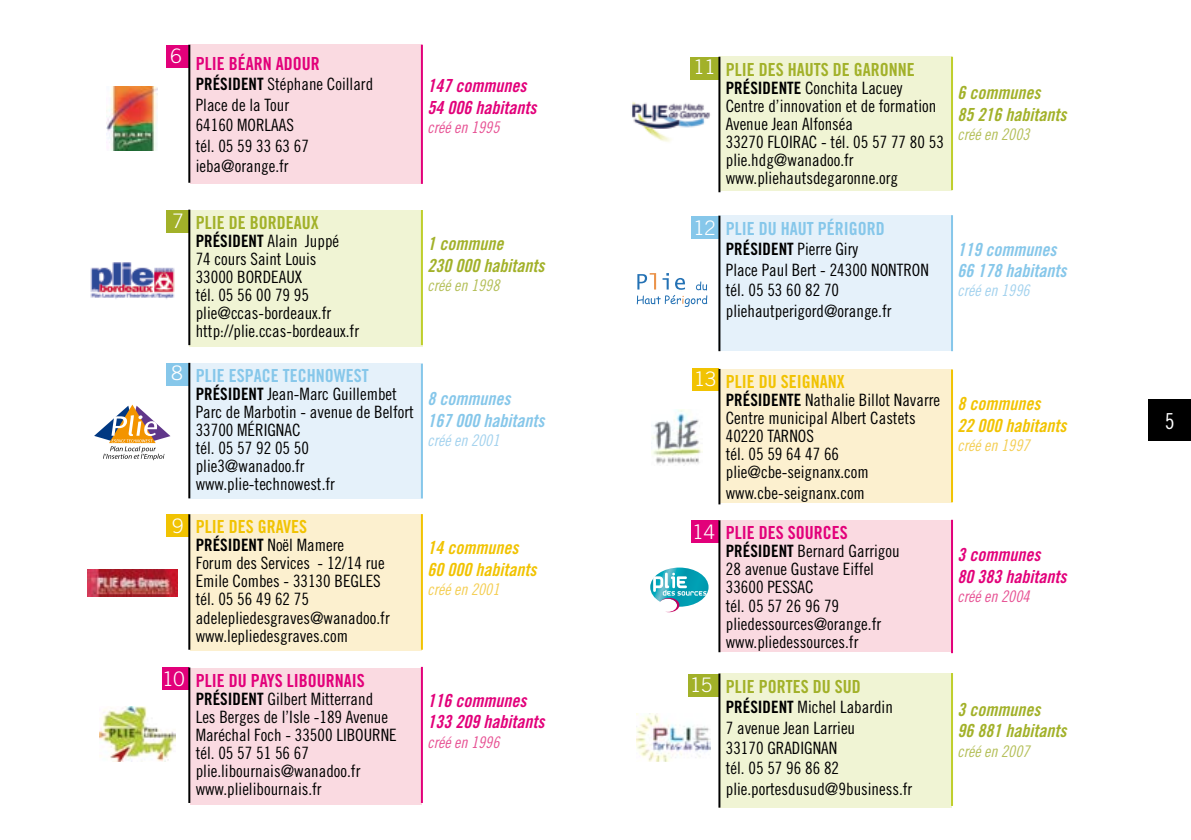
<style>
.page{position:relative;width:1191px;height:840px;background:#fff}
.page>*{position:absolute;margin:0;border:0;box-sizing:border-box;transform-origin:0 0}
.t1{font:22px "Trade Gothic Cond Eighteen";color:#fff}
.t2{font:300 20px "Trade Gothic";color:#fff}
.t3{font:18px/21.6px "Trade Gothic Bold Cond Twenty Obl";color:#e2007a}
.t4{font:18px/21.6px "Trade Gothic Bold Cond Twenty Obl";color:#a2b129}
.t5{font:18px "Trade Gothic Bold Cond Twenty";color:#a2b129}
.t6{font:18px/21.6px "Trade Gothic Bold Cond Twenty Obl";color:#86c7ea}
.t7{font:18px "Trade Gothic Bold Cond Twenty";color:#e2007a}
.t8{font:18px/21.6px "Trade Gothic Bold Cond Twenty Obl";color:#f1c302}
.t9{font:18px "Trade Gothic Bold Cond Twenty";color:#86c7ea}
.t10{font:18px "Trade Gothic Bold Cond Twenty";color:#f1c302}
.t11{font:17px/18px "Trade Gothic Cond Eighteen";color:#000}
.t12{font:16px "Trade Gothic Cond Eighteen Obl";color:#e75294}
.t13{font:16px "Trade Gothic Cond Eighteen Obl";color:#b4bf58}
.t14{font:16px "Trade Gothic Cond Eighteen Obl";color:#a3d2ee}
.t15{font:16px "Trade Gothic Cond Eighteen Obl";color:#f4ce53}
.s1{font-family:"Trade Gothic Bold Cond Twenty"}
</style>
<div class="page">
<div style="left:189px;top:363px;width:233px;height:135px;background:#e5f1fa"></div>
<div style="left:190px;top:210px;width:233px;height:136px;background:#f0f4d4"></div>
<div style="left:719px;top:57px;width:232px;height:134px;background:#f0f4d4"></div>
<div style="left:718px;top:215px;width:233px;height:135px;background:#e5f1fa"></div>
<div style="left:719px;top:369px;width:232px;height:134px;background:#fcf0cf"></div>
<div style="left:720px;top:520px;width:231px;height:131px;background:#fadae1"></div>
<div style="left:719px;top:673px;width:232px;height:134px;background:#f0f4d4"></div>
<div style="left:190px;top:45px;width:231px;height:139px;background:#fadae1"></div>
<div style="left:190px;top:514px;width:231px;height:137px;background:#fcf0cf"></div>
<div style="left:190px;top:667px;width:231px;height:137px;background:#fadae1"></div>
<img style="left:106px;top:86px;width:51px;height:64px">
<svg style="left:650px;top:567px;width:58px;height:45px"></svg>
<svg style="left:94px;top:404px;width:77px;height:56px"></svg>
<img style="left:636px;top:713px;width:74px;height:48px">
<div style="left:166px;top:45px;width:22px;height:23px;background:#e2007a"></div>
<div style="left:690px;top:57px;width:29px;height:23px;background:#a2b129"></div>
<div style="left:166px;top:210px;width:22px;height:22px;background:#a2b129"></div>
<div style="left:691px;top:216px;width:28px;height:22px;background:#86c7ea"></div>
<div style="left:166px;top:362px;width:22px;height:23px;background:#86c7ea"></div>
<div style="left:692px;top:368px;width:27px;height:23px;background:#f1c302"></div>
<div style="left:166px;top:514px;width:22px;height:23px;background:#f1c302"></div>
<div style="left:691px;top:520px;width:28px;height:23px;background:#e2007a"></div>
<div style="left:162px;top:667px;width:26px;height:22px;background:#e2007a"></div>
<div style="left:688px;top:673px;width:31px;height:23px;background:#a2b129"></div>
<hr style="left:188px;top:45px;width:2px;height:138px;background:#000">
<hr style="left:421px;top:45px;width:2px;height:139px;background:#e2007a">
<hr style="left:718px;top:57px;width:2px;height:135px;background:#000">
<hr style="left:951px;top:57px;width:2px;height:133px;background:#bfcf2c">
<hr style="left:188px;top:209px;width:2px;height:136px;background:#000">
<hr style="left:421px;top:210px;width:2px;height:135px;background:#bfcf2c">
<hr style="left:718px;top:215px;width:2px;height:136px;background:#000">
<hr style="left:951px;top:215px;width:2px;height:136px;background:#86c7ea">
<hr style="left:188px;top:362px;width:2px;height:136px;background:#000">
<hr style="left:421px;top:363px;width:2px;height:135px;background:#86c7ea">
<hr style="left:718px;top:369px;width:2px;height:135px;background:#000">
<hr style="left:951px;top:369px;width:2px;height:133px;background:#f1c302">
<hr style="left:188px;top:514px;width:2px;height:135px;background:#000">
<hr style="left:421px;top:514px;width:2px;height:135px;background:#f1c302">
<hr style="left:718px;top:520px;width:2px;height:131px;background:#000">
<hr style="left:951px;top:519px;width:2px;height:133px;background:#e2007a">
<hr style="left:188px;top:667px;width:2px;height:135px;background:#000">
<hr style="left:421px;top:666px;width:2px;height:136px;background:#e2007a">
<hr style="left:718px;top:673px;width:2px;height:134px;background:#000">
<hr style="left:951px;top:672px;width:2px;height:133px;background:#bfcf2c">
<img style="left:100px;top:706px;width:76px;height:55px">
<img style="left:87px;top:569px;width:91px;height:27px">
<img style="left:632px;top:102px;width:78px;height:40px">
<img style="left:651px;top:409px;width:52px;height:55px">
<img style="left:90px;top:262px;width:85px;height:37px">
<svg style="left:637px;top:273px;width:70px;height:34px"></svg>
<div style="left:1148px;top:399px;width:43px;height:41px;background:#000"></div>
<p class="t2" style="left:170px;top:44px;width:13px">6</p>
<p class="t7" style="left:196px;top:52px;width:51px">PLIE BÉARN</p>
<p class="t7" style="left:276px;top:52px;width:44px">ADOUR</p>
<p class="t11" style="left:196px;top:74px;width:179px;line-height:20.4px"><span class="s1">PRÉSIDENT</span> Stéphane Coillard<br>Place de la Tour<br>64160 MORLAAS<br>tél. 05 59 33 63 67 ieba@orange.fr</p>
<p class="t3" style="left:427px;top:75px;width:110px">147 communes<br>54 006 habitants</p>
<p class="t12" style="left:427px;top:118px;width:73px">créé en 1995</p>
<p class="t2" style="left:693px;top:55px;width:24px">11</p>
<p class="t2" style="left:173px;top:209px;width:13px">7</p>
<p class="t2" style="left:693px;top:215px;width:24px">12</p>
<p class="t5" style="left:196px;top:211px;width:124px">PLIE DE BORDEAUX</p>
<p class="t11" style="left:196px;top:231px;width:165px"><span class="s1">PRÉSIDENT</span> Alain Juppé<br>74 cours Saint Louis<br>33000 BORDEAUX<br>tél. 05 56 00 79 95 plie@ccas-bordeaux.fr http://plie.ccas-bordeaux.fr</p>
<p class="t4" style="left:427px;top:233px;width:118px">1 commune<br>230 000 habitants</p>
<p class="t13" style="left:427px;top:276px;width:73px">créé en 1998</p>
<p class="t2" style="left:171px;top:361px;width:13px">8</p>
<p class="t2" style="left:694px;top:366px;width:24px">13</p>
<p class="t9" style="left:196px;top:364px;width:113px">PLIE ESPAC E TECHNOW</p>
<p class="t9" style="left:346px;top:364px;width:17px">EST</p>
<p class="t11" style="left:196px;top:384px;width:220px"><span class="s1">PRÉSIDENT</span> Jean-Marc Guillembet<br>Parc de Marbotin - avenue de Belfort<br>33700 Mérignac<br>tél. 05 57 92 05 50 plie3@wanadoo.fr www.plie-technowest.fr</p>
<p class="t6" style="left:427px;top:387px;width:118px">8 communes<br>167 000 habitants</p>
<p class="t14" style="left:427px;top:430px;width:73px">créé en 2001</p>
<p class="t2" style="left:173px;top:514px;width:13px">9</p>
<p class="t2" style="left:692px;top:520px;width:24px">14</p>
<p class="t10" style="left:196px;top:515px;width:71px">PLIE DES GRAV</p>
<p class="t10" style="left:291px;top:515px;width:16px">ES</p>
<p class="t11" style="left:196px;top:536px;width:195px"><span class="s1">PRÉSIDENT</span> Noël Mamere<br>Forum des Services - 12/14 rue<br>Emile Combes - 33130 BEGLES tél. 05 56 49 62 75 adelepliedesgraves@wanadoo.fr www.lepliedesgraves.com</p>
<p class="t8" style="left:427px;top:536px;width:110px">14 communes<br>60 000 habitants</p>
<p class="t15" style="left:427px;top:579px;width:73px">créé en 2001</p>
<p class="t2" style="left:162px;top:666px;width:24px">10</p>
<p class="t2" style="left:690px;top:673px;width:24px">15</p>
<p class="t7" style="left:196px;top:669px;width:169px">PLIE DU PAYS LIBOURNAIS</p>
<p class="t11" style="left:196px;top:689px;width:203px"><span class="s1">PRÉSIDENT</span> Gilbert Mitterrand<br>Les Berges de l’Isle -189 Avenue<br>Maréchal Foch - 33500 LIBOURNE tél. 05 57 51 56 67 plie.libournais@wanadoo.fr www.plielibournais.fr</p>
<p class="t3" style="left:427px;top:689px;width:118px">116 communes<br>133 209 habitants</p>
<p class="t12" style="left:427px;top:731px;width:73px">créé en 1996</p>
<p class="t5" style="left:726px;top:58px;width:138px">PLIE DES HAUTS DE GARONN</p>
<p class="t5" style="left:906px;top:58px;width:9px">E</p>
<p class="t11" style="left:726px;top:79px;width:220px"><span class="s1">PRÉSIDENTE</span> Conchita Lacuey<br>Centre d’innovation et de formation<br>Avenue Jean Alfonséa<br>33270 FLOIRAC - tél. 05 57 77 80 53 plie.hdg@wanadoo.fr www.pliehautsdegaronne.org</p>
<p class="t4" style="left:957px;top:81px;width:110px">6 communes<br>85 216 habitants</p>
<p class="t13" style="left:957px;top:124px;width:73px">créé en 2003</p>
<p class="t9" style="left:726px;top:217px;width:133px">PLIE DU HAUT PÉRIGORD</p>
<p class="t11" style="left:726px;top:239px;width:204px;line-height:20.4px"><span class="s1">PRÉSIDENT</span> Pierre Giry<br>Place Paul Bert - 24300 NONTRON tél. 05 53 60 82 70 pliehautperigord@orange.fr</p>
<p class="t6" style="left:957px;top:238px;width:110px">119 communes<br>66 178 habitants</p>
<p class="t14" style="left:957px;top:281px;width:73px">créé en 1996</p>
<p class="t10" style="left:726px;top:370px;width:86px">PLIE DU SEIGNANX</p>
<p class="t11" style="left:726px;top:390px;width:216px"><span class="s1">PRÉSIDENTE</span> Nathalie Billot Navarre<br>Centre municipal Albert Castets<br>40220 TARNOS<br>tél. 05 59 64 47 66 plie@cbe-seignanx.com</p>
<p class="t11" style="left:726px;top:483px;width:141px">www.cbe-seignanx.com</p>
<p class="t8" style="left:957px;top:392px;width:110px">8 communes<br>22 000 habitants</p>
<p class="t15" style="left:957px;top:435px;width:73px">créé en 1997</p>
<p class="t7" style="left:726px;top:521px;width:122px">PLIE DES SOURCES</p>
<p class="t11" style="left:726px;top:542px;width:175px"><span class="s1">PRÉSIDENT</span> Bernard Garrigou<br>28 avenue Gustave Eiffel<br>33600 PESSAC<br>tél. 05 57 26 96 79 pliedessources@orange.fr www.pliedessources.fr</p>
<p class="t3" style="left:957px;top:543px;width:110px">3 communes<br>80 383 habitants</p>
<p class="t12" style="left:957px;top:586px;width:73px">créé en 2004</p>
<p class="t5" style="left:726px;top:675px;width:134px">PLIE PORTES DU SUD</p>
<p class="t11" style="left:726px;top:696px;width:188px;line-height:20.4px"><span class="s1">PRÉSIDENT</span> Michel Labardin<br>7 avenue Jean Larrieu<br>33170 GRADIGNAN<br>tél. 05 57 96 86 82 plie.portesdusud@9business.fr</p>
<p class="t4" style="left:957px;top:698px;width:110px">3 communes<br>96 881 habitants</p>
<p class="t13" style="left:957px;top:740px;width:73px">créé en 2007</p>
<p class="t1" style="left:1164px;top:407px;width:11px">5</p>
</div>
